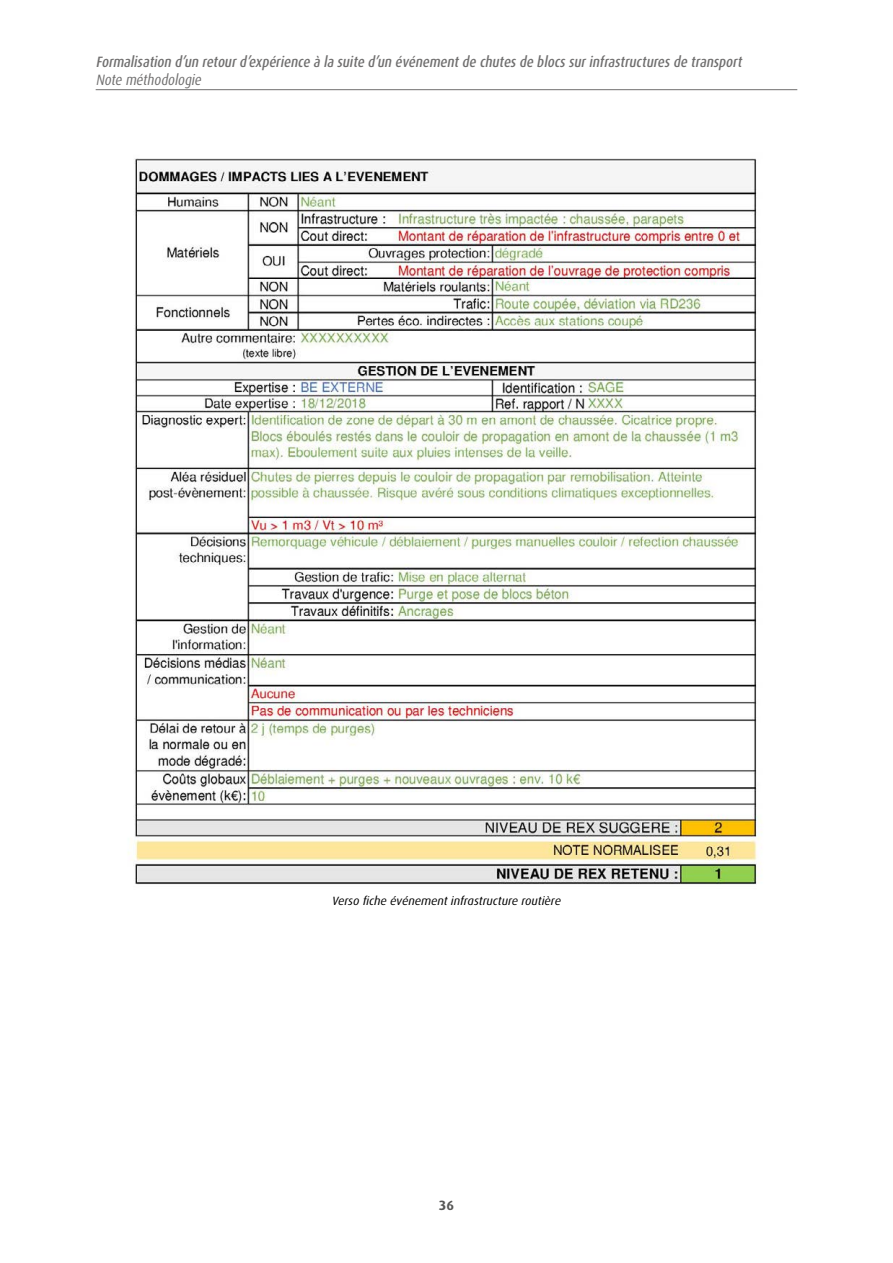
<style>
.page{position:relative;width:893px;height:1263px;background:#fff}
.page>*{position:absolute;margin:0;border:0;box-sizing:border-box;transform-origin:0 0}
.t1{font:italic 500 condensed 15px "Dax OT";color:#706f6f}
.t2{font:italic condensed 15px "Dax OT";color:#706f6f}
.t3{font:700 13.5px "Dax OT";color:#575756}
.t4{font:italic 12px "Dax OT";color:#000}
</style>
<div class="page">
<hr style="left:96px;top:89px;width:701px;height:1px;background:#706f6f">
<img style="left:128px;top:158px;width:634px;height:727px">
<p class="t1" style="left:96px;top:52px;width:651px">Formalisation d’un retourd’expérience à la suite d’un événementde chutesde blocssurinfrastructuresde transport</p>
<p class="t2" style="left:96px;top:70px;width:110px">Note méthodologie</p>
<p class="t4" style="left:332px;top:894px;width:230px">Verso fiche événement infrastructure routière</p>
<p class="t3" style="left:439px;top:1197px;width:17px">36</p>
</div>
